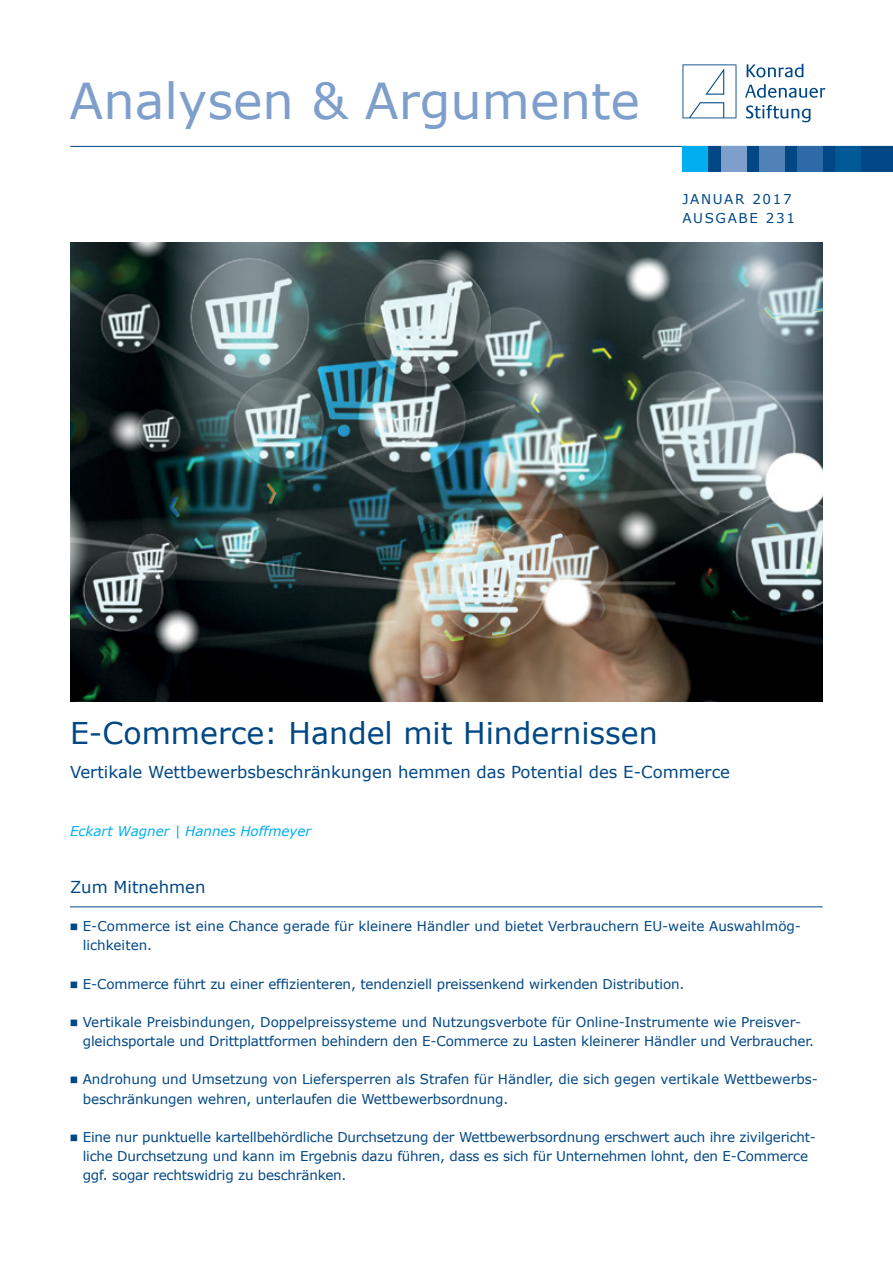
<style>
.page{position:relative;width:893px;height:1263px;background:#fff}
.page>*{position:absolute;margin:0;border:0;box-sizing:border-box;transform-origin:0 0}
.t1{font:49.5px "Verdana";color:#7e9fcb}
.t2{font:30px "Verdana";color:#004785}
.t3{font:16.5px "Verdana";color:#004785}
.t4{font:13.5px/19.2px "Verdana";letter-spacing:-.01em;color:#004785}
.t5{font:italic 13.5px "Verdana";color:#00aeef}
.t6{font:13.5px/19.2px "Verdana";letter-spacing:.12em;color:#004785}
</style>
<div class="page">
<hr style="left:70px;top:146px;width:823px;height:1px;background:#004785">
<div style="left:682px;top:146px;width:211px;height:26px;background:#004785"></div>
<div style="left:836px;top:146px;width:25px;height:26px;background:#005997"></div>
<div style="left:797px;top:146px;width:26px;height:26px;background:#2d6aa7"></div>
<div style="left:759px;top:146px;width:25px;height:26px;background:#5081b7"></div>
<div style="left:721px;top:146px;width:25px;height:26px;background:#7e9fcb"></div>
<div style="left:682px;top:146px;width:26px;height:26px;background:#00aeef"></div>
<svg style="left:682px;top:64px;width:54px;height:54px"></svg>
<svg style="left:747px;top:64px;width:56px;height:13px"></svg>
<svg style="left:745px;top:84px;width:80px;height:14px"></svg>
<svg style="left:746px;top:105px;width:64px;height:17px"></svg>
<hr style="left:70px;top:906px;width:753px;height:1px;background:#004785">
<img style="left:70px;top:242px;width:753px;height:460px">
<h1 class="t1" style="left:70px;top:67px;width:572px">Analysen &amp; Argumente</h1>
<p class="t6" style="left:682px;top:189px;width:114px">Januar 2017<br>Ausgabe 231</p>
<h2 class="t2" style="left:70px;top:712px;width:589px">E-Commerce: Handel mit Hindernissen</h2>
<p class="t3" style="left:70px;top:761px;width:662px">Vertikale Wettbewerbsbeschränkungen hemmen das Potential des E-Commerce</p>
<p class="t5" style="left:70px;top:821px;width:243px">Eckart Wagner | Hannes Hoffmeyer</p>
<p class="t3" style="left:70px;top:876px;width:137px">Zum Mitnehmen</p>
<p class="t4" style="left:83px;top:917px;width:720px">E-Commerce ist eine Chance gerade für kleinere Händler und bietet Verbrauchern EU-weite Auswahlmög&shy;lichkeiten.</p>
<p class="t4" style="left:83px;top:974px;width:603px">E-Commerce führt zu einer effizienteren, tendenziell preissenkend wirkenden Distribution.</p>
<p class="t4" style="left:83px;top:1012px;width:733px">Vertikale Preisbindungen, Doppelpreissysteme und Nutzungsverbote für Online-Instrumente wie Preisver&shy;gleichsportale und Drittplattformen behindern den E-Commerce zu Lasten kleinerer Händler und Verbraucher.</p>
<p class="t4" style="left:83px;top:1070px;width:737px">Androhung und Umsetzung von Liefersperren als Strafen für Händler, die sich gegen vertikale Wettbewerbs&shy;beschränkungen wehren, unterlaufen die Wettbewerbsordnung.</p>
<p class="t4" style="left:83px;top:1127px;width:735px">Eine nur punktuelle kartellbehördliche Durchsetzung der Wettbewerbsordnung erschwert auch ihre zivilgericht&shy;liche Durchsetzung und kann im Ergebnis dazu führen, dass es sich für Unternehmen lohnt, den E-Commerce ggf. sogar rechtswidrig zu beschränken.</p>
</div>
